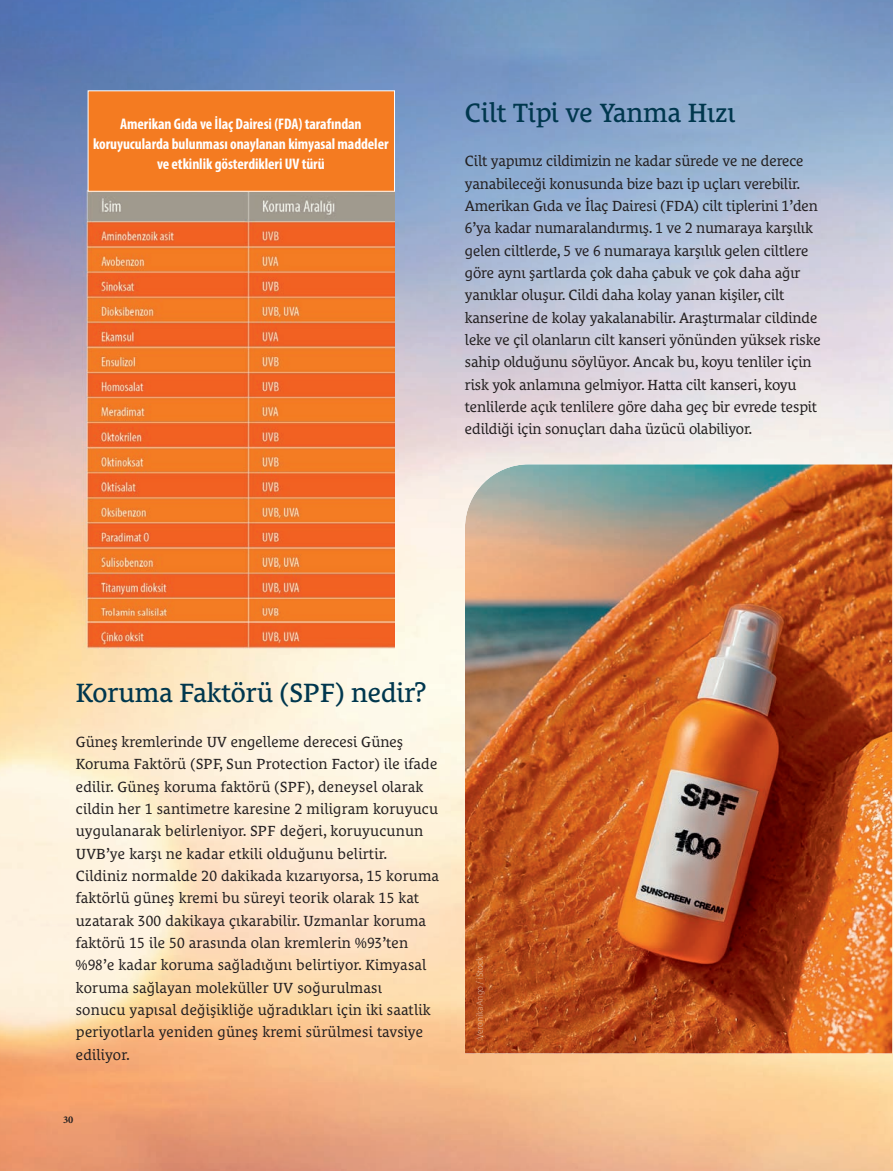
<style>
.page{position:relative;width:893px;height:1171px;background:#fff}
.page>*{position:absolute;margin:0;border:0;box-sizing:border-box;transform-origin:0 0}
.t1{font:27px "Le Monde Courrier Pro";letter-spacing:-.005em;color:#00374e}
.t2{font:700 condensed 15.45px/20px "Myriad Pro";letter-spacing:-.005em;color:#fff;text-align:center}
.t3{font:15px/22.4px "Le Monde Courrier Pro";letter-spacing:.01em;color:#231f20}
.t4{font:15px/22.4px "Le Monde Courrier Pro";letter-spacing:-.01em;color:#231f20}
.t5{font:700 10.35px "Minion Pro";color:#231f20}
.t6{font:300 9px "Le Monde Sans Pro";letter-spacing:-.02em;color:#d8a589}
.t7{font:300 9px "Le Monde Sans Pro";color:#d9a589}
.s1{color:#e6b391}
.s2{color:#ce9b82}
.s3{color:#deab8b}
.s4{color:#edbc98}
.s5{color:#ddaa8b}
.s6{color:#e6b592}
</style>
<div class="page">
<img style="left:0;top:0;width:893px;height:1170px">
<img style="left:72px;top:174px;width:323px;height:490px">
<div style="left:88px;top:91px;width:306px;height:100px;background:#f47b21"></div>
<div style="left:88px;top:90px;width:307px;height:102px;border:1px solid #fff"></div>
<img style="left:465px;top:464px;width:427px;height:589px">
<img style="left:476px;top:956px;width:8px;height:84px">
<p class="t2" style="left:93px;top:115px;width:297px">Amerikan Gıda ve İlaç Dairesi (FDA) tarafından koruyucularda bulunması onaylanan kimyasal maddeler ve etkinlik gösterdikleri UV türü</p>
<h1 class="t1" style="left:465px;top:101px;width:272px">Cilt Tipi ve Yanma Hızı</h1>
<p class="t4" style="left:465px;top:151px;width:357px">Cilt yapımız cildimizin ne kadar sürede ve ne derece yanabileceği konusunda bize bazı ip uçları verebilir.<br>Amerikan Gıda ve İlaç Dairesi (FDA) cilt tiplerini 1’den 6’ya kadar numaralandırmış. 1 ve 2 numaraya karşılık gelen ciltlerde, 5 ve 6 numaraya karşılık gelen ciltlere göre aynı şartlarda çok daha çabuk ve çok daha ağır yanıklar oluşur. Cildi daha kolay yanan kişiler, cilt kanserine de kolay yakalanabilir. Araştırmalar cildinde leke ve çil olanların cilt kanseri yönünden yüksek riske sahip olduğunu söylüyor. Ancak bu, koyu tenliler için risk yok anlamına gelmiyor. Hatta cilt kanseri, koyu tenlilerde açık tenlilere göre daha geç bir evrede tespit edildiği için sonuçları daha üzücü olabiliyor.</p>
<h1 class="t1" style="left:76px;top:681px;width:352px">Koruma Faktörü (SPF) nedir?</h1>
<p class="t3" style="left:76px;top:731px;width:365px">Güneş kremlerinde UV engelleme derecesi Güneş Koruma Faktörü (SPF, Sun Protection Factor) ile ifade edilir. Güneş koruma faktörü (SPF), deneysel olarak cildin her 1 santimetre karesine 2 miligram koruyucu uygulanarak belirleniyor. SPF değeri, koruyucunun UVB’ye karşı ne kadar etkili olduğunu belirtir.<br>Cildiniz normalde 20 dakikada kızarıyorsa, 15 koruma faktörlü güneş kremi bu süreyi teorik olarak 15 kat uzatarak 300 dakikaya çıkarabilir. Uzmanlar koruma faktörü 15 ile 50 arasında olan kremlerin %93’ten %98’e kadar koruma sağladığını belirtiyor. Kimyasal koruma sağlayan moleküller UV soğurulması<br>sonucu yapısal değişikliğe uğradıkları için iki saatlik periyotlarla yeniden güneş kremi sürülmesi tavsiye ediliyor.</p>
<p class="t5" style="left:63px;top:1112px;width:12px">30</p>
<p class="t6" style="left:476px;top:1041px;width:86px;rotate:-90deg">:Ver<span class="s1">onik</span> <span class="s2">Ang</span><span class="s3">o /</span> <span class="s4">iSto</span> <span class="s5">k</span><span class="s6">c</span></p>
<p class="t7" style="left:476px;top:1010px;width:6px;rotate:-90deg">a</p>
</div>
